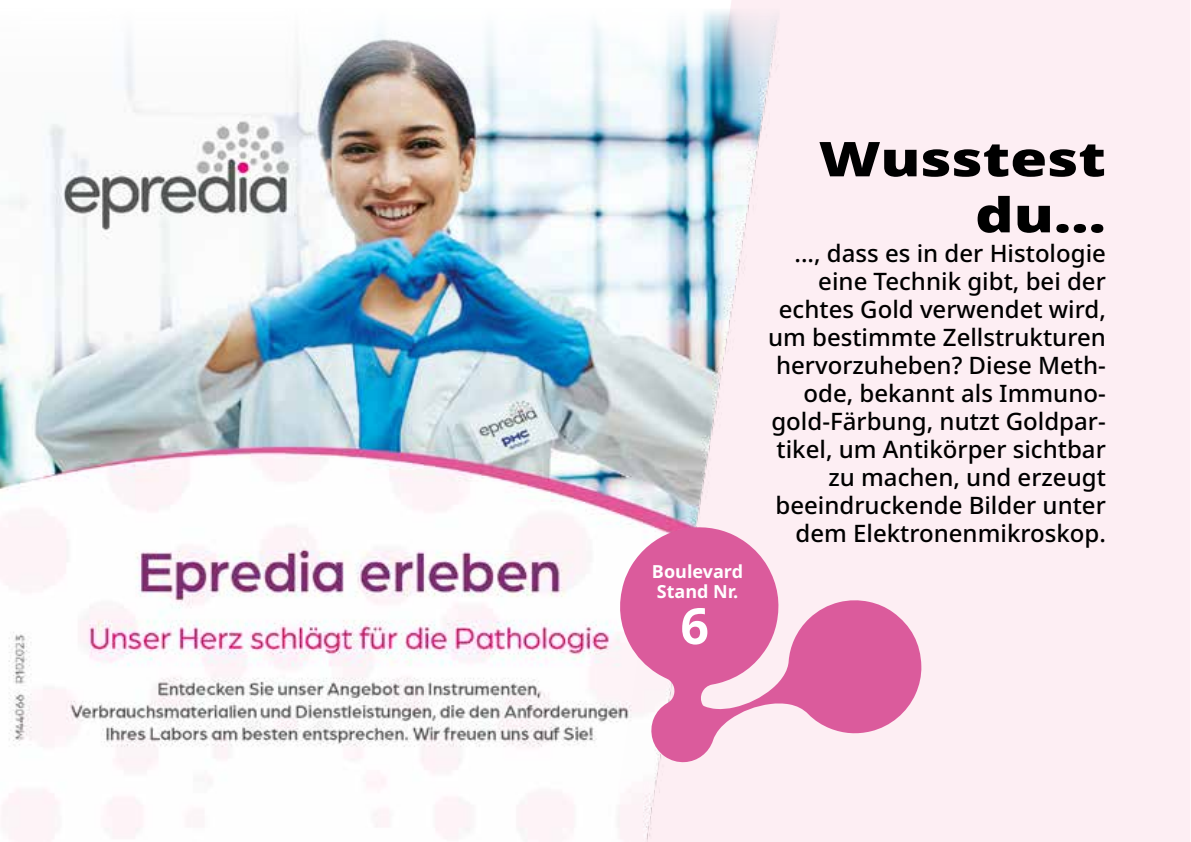
<style>
.page{position:relative;width:1191px;height:842px;background:#fff}
.page>*{position:absolute;margin:0;border:0;box-sizing:border-box;transform-origin:0 0}
.t1{font:700 50px "Noto Sans";color:#fff}
.t2{font:900 48px/56px "Noto Sans";color:#000;text-align:right;scale:1.25 1}
.t3{font:500 24px/28px "Noto Sans";color:#000;text-align:right}
.t4{font:700 18px/20px "Noto Sans";color:#fff}
</style>
<div class="page">
<div style="left:779px;top:0;width:411px;height:842px;background:#fdeef3"></div>
<img style="left:0;top:0;width:779px;height:842px">
<svg style="left:617px;top:520px;width:304px;height:242px;fill:#db5b9c"></svg>
<p class="t4" style="left:652px;top:562px;width:93px">Boulevard<br>Stand Nr.</p>
<h1 class="t1" style="left:680px;top:598px;width:30px">6</h1>
<h2 class="t2" style="left:818px;top:132px;width:231px">Wusstest du...</h2>
<p class="t3" style="left:768px;top:239px;width:339px">..., dass es in der Histologie eine Technik gibt, bei der echtes Gold verwendet wird, um bestimmte Zellstrukturen hervorzuheben? Diese Meth&shy;ode, bekannt als Immuno&shy;gold-Färbung, nutzt Goldpar&shy;tikel, um Antikörper sichtbar zu machen, und erzeugt beeindruckende Bilder unter dem Elektronenmikroskop.</p>
</div>
